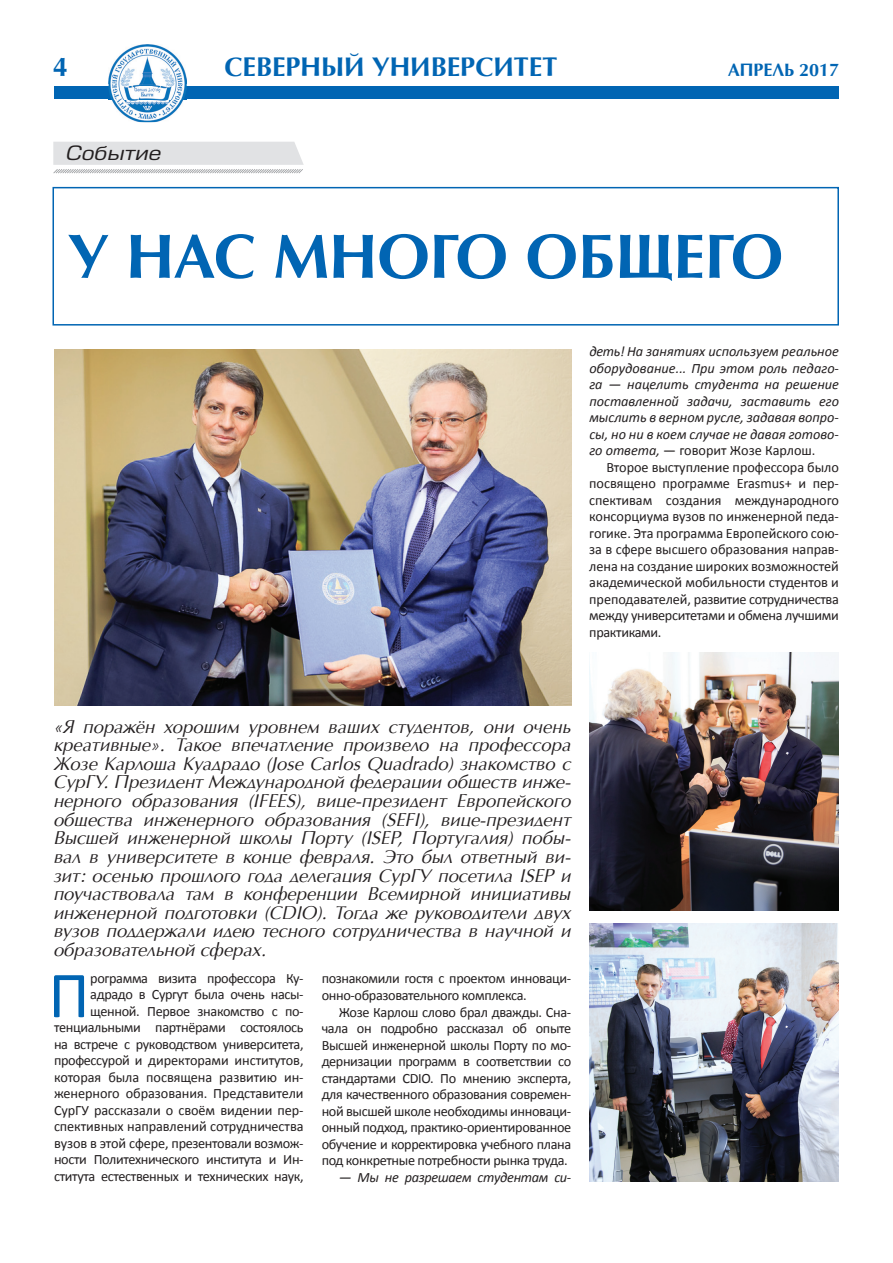
<style>
.page{position:relative;width:893px;height:1263px;background:#fff}
.page>*{position:absolute;margin:0;border:0;box-sizing:border-box;transform-origin:0 0}
.t1{font:66.3px "Calibri";color:#0165b3}
.t2{font:700 63px "AG Opus High Resolution";color:#0165b3}
.t3{font:700 27px "AG Opus High Resolution";color:#0165b3}
.t4{font:italic 19.35px "Europe";color:#231f20;scale:1.19 1}
.t5{font:italic 18.6px/18.6px "AG Opus High Resolution";color:#231f20;text-align:justify}
.t6{font:700 18px "AG Opus High Resolution";color:#0165b3}
.t7{font:14.25px/16.5px "Calibri";letter-spacing:-.025em;color:#231f20;text-align:justify}
.t8{font:italic 14.25px/16.5px "Calibri";color:#231f20;text-align:justify}
.t9{font:italic 14.25px "Calibri";letter-spacing:-.025em;color:#231f20}
.s1{font-style:normal}
</style>
<div class="page">
<div style="left:54px;top:87px;width:785px;height:12px;background:#0165b3"></div>
<img style="left:108px;top:45px;width:79px;height:77px">
<img style="left:108px;top:87px;width:79px;height:12px">
<svg style="left:53px;top:142px;width:251px;height:31px"></svg>
<div style="left:52px;top:187px;width:787px;height:139px;border:2px solid #0165b3"></div>
<img style="left:589px;top:652px;width:250px;height:258px">
<img style="left:589px;top:924px;width:250px;height:257px">
<img style="left:54px;top:349px;width:517px;height:357px">
<h3 class="t3" style="left:53px;top:51px;width:17px">4</h3>
<h3 class="t3" style="left:224px;top:51px;width:335px">СЕВЕРНЫЙ УНИВЕРСИТЕТ</h3>
<p class="t6" style="left:728px;top:59px;width:113px">АпРЕËЬ 2017</p>
<h3 class="t4" style="left:66px;top:142px;width:81px">Событие</h3>
<h2 class="t2" style="left:68px;top:219px;width:716px">У НАС МНОГО ОБщЕГО</h2>
<p class="t8" style="left:589px;top:343px;width:251px">деть! На занятиях используем реальное оборудование... При этом роль педаго&shy;га — нацелить студента на решение поставленной задачи, заставить его мыслить в верном русле, задавая вопро&shy;сы, но ни в коем случае не давая готово&shy;го ответа, <span class="s1">— говорит Жозе Карлош.</span></p>
<p class="t7" style="left:589px;top:459px;width:251px;text-indent:17px">Второе выступление профессора было посвящено программе Erasmus+ и пер&shy;спективам создания международного консорциума вузов по инженерной педа&shy;гогике. Эта программа Европейского сою&shy;за в сфере высшего образования направ&shy;лена на создание широких возможностей академической мобильности студентов и преподавателей, развитие сотрудничества между университетами и обмена лучшими практиками.</p>
<p class="t5" style="left:54px;top:717px;width:519px">«ß поражён хорошим уровнем ваших студентов, они очень креативные». Такое впечатление произвело на профессора Жозе Карлоша Куадрадо (Jose Carlos Quadrado) знакомство с СурГУ. Президент Ìеждународной федерации обществ инже&shy;нерного образования (IFEES), вице-президент Åвропейского общества инженерного образования (SEFI), вице-президент Высшей инженерной школы Порту (ISEP, Португалия) побы&shy;вал в университете в конце февраля. Ýто был ответный ви&shy;зит: осенью прошлого года делегация СурГУ посетила ISEP и поучаствовала там в конференции Всемирной инициативы инженерной подготовки (CDIO). Тогда же руководители двух вузов поддержали идею тесного сотрудничества в научной и образовательной сферах.</p>
<p class="t7" style="left:54px;top:970px;width:251px;text-align:right">рограмма визита профессора Ку&shy;адрадо в Сургут была очень насы&shy;щенной. Первое знакомство с по&shy;тенциальными партнёрами состоялось на встрече с руководством университета, профессурой и директорами институтов, которая была посвящена развитию ин&shy;женерного образования. Представители СурГУ рассказали о своём видении пер&shy;спективных направлений сотрудничества вузов в этой сфере, презентовали возмож&shy;ности Политехнического института и Ин&shy;ститута естественных и технических наук,</p>
<h1 class="t1" style="left:48px;top:953px;width:43px">П</h1>
<p class="t7" style="left:322px;top:970px;width:251px">познакомили гостя с проектом инноваци&shy;онно-образовательного комплекса.</p>
<p class="t7" style="left:322px;top:1003px;width:251px;text-indent:17px">Жозе Карлош слово брал дважды. Сна&shy;чала он подробно рассказал об опыте Высшей инженерной школы Порту по мо&shy;дернизации программ в соответствии со стандартами CDIO. По мнению эксперта, для качественного образования современ&shy;ной высшей школе необходимы инноваци&shy;онный подход, практико-ориентированное обучение и корректировка учебного плана под конкретные потребности рынка труда.</p>
<p class="t9" style="left:339px;top:1167px;width:234px">— Мы не разрешаем студентам си-</p>
</div>
